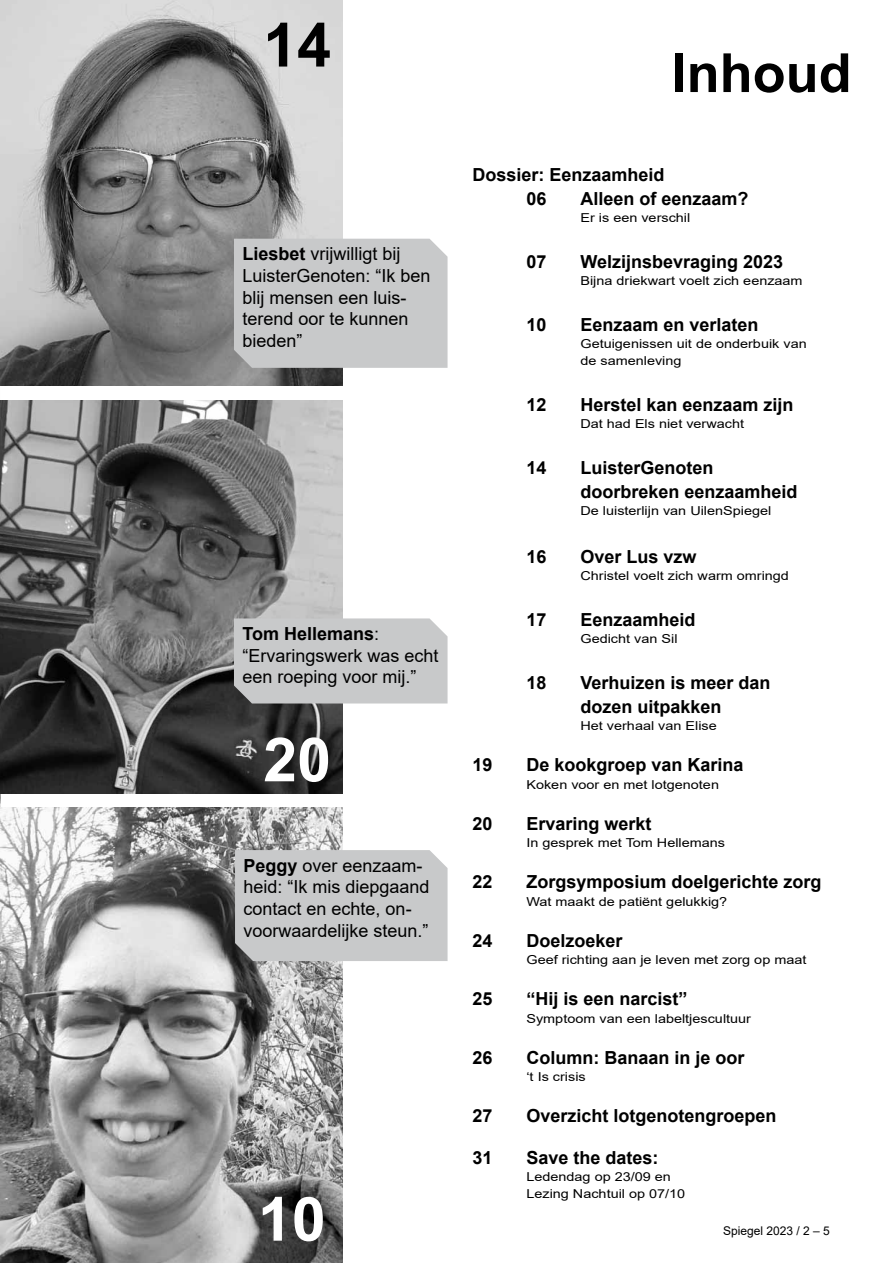
<style>
.page{position:relative;width:893px;height:1263px;background:#fff}
.page>*{position:absolute;margin:0;border:0;box-sizing:border-box;transform-origin:0 0}
.t1{font:700 61.05px "Arial";color:#fff}
.t2{font:700 61.05px "Arial";color:#000}
.t3{font:700 54px "Arial";color:#000}
.t4{font:700 18px/24px "Arial";color:#000}
.t5{font:18px/21.6px "Arial";color:#000}
.t6{font:12.3px/17.2px "Arial";color:#000;scale:1.17 1}
.t7{font:12px "Arial";color:#000}
.s1{font-weight:700}
</style>
<div class="page">
<img style="left:0;top:252px;width:1px;height:556px">
<img style="left:0;top:808px;width:342px;height:455px">
<img style="left:1px;top:0;width:341px;height:386px">
<img style="left:0;top:401px;width:342px;height:392px">
<div style="left:234px;top:239px;width:214px;height:129px;background:#c8c9ca"></div>
<div style="left:234px;top:618px;width:214px;height:85px;background:#c8c9ca"></div>
<div style="left:235px;top:850px;width:213px;height:111px;background:#c8c9ca"></div>
<h1 class="t2" style="left:263px;top:2px;width:69px">14</h1>
<h3 class="t5" style="left:242px;top:243px;width:190px"><span class="s1">Liesbet</span> vrijwilligt bij<br>LuisterGenoten: “Ik ben blij mensen een luis&shy;terend oor te kunnen bieden”</h3>
<h3 class="t5" style="left:242px;top:623px;width:198px"><span class="s1">Tom Hellemans</span>: “Ervaringswerk was echt een roeping voor mij.”</h3>
<h1 class="t1" style="left:263px;top:717px;width:69px">20</h1>
<h3 class="t5" style="left:244px;top:854px;width:188px"><span class="s1">Peggy</span> over eenzaam&shy;heid: “Ik mis diepgaand contact en echte, on&shy;voorwaardelijke steun.”</h3>
<h1 class="t1" style="left:258px;top:1176px;width:69px">10</h1>
<h2 class="t3" style="left:672px;top:35px;width:181px">Inhoud</h2>
<h3 class="t4" style="left:526px;top:163px;width:140px;text-indent:-54px">Dossier: Eenzaamheid<br>06</h3>
<h3 class="t4" style="left:580px;top:187px;width:170px">Alleen of eenzaam?</h3>
<p class="t6" style="left:580px;top:209px;width:95px">Er is een verschil</p>
<h3 class="t4" style="left:526px;top:250px;width:22px">07</h3>
<h3 class="t4" style="left:580px;top:250px;width:204px">Welzijnsbevraging 2023</h3>
<p class="t6" style="left:580px;top:272px;width:191px">Bijna driekwart voelt zich eenzaam</p>
<h3 class="t4" style="left:526px;top:313px;width:22px">10</h3>
<h3 class="t4" style="left:580px;top:313px;width:180px">Eenzaam en verlaten</h3>
<p class="t6" style="left:580px;top:335px;width:195px">Getuigenissen uit de onderbuik van de samenleving</p>
<h3 class="t4" style="left:526px;top:393px;width:22px">12</h3>
<h3 class="t4" style="left:580px;top:393px;width:215px">Herstel kan eenzaam zijn</h3>
<p class="t6" style="left:580px;top:415px;width:141px">Dat had Els niet verwacht</p>
<h3 class="t4" style="left:526px;top:456px;width:22px">14</h3>
<h3 class="t4" style="left:580px;top:456px;width:219px">LuisterGenoten doorbreken eenzaamheid</h3>
<p class="t6" style="left:580px;top:502px;width:165px">De luisterlijn van UilenSpiegel</p>
<h3 class="t4" style="left:526px;top:545px;width:22px">16</h3>
<h3 class="t4" style="left:580px;top:545px;width:118px">Over Lus vzw</h3>
<p class="t6" style="left:580px;top:567px;width:180px">Christel voelt zich warm omringd</p>
<h3 class="t4" style="left:526px;top:608px;width:22px">17</h3>
<h3 class="t4" style="left:580px;top:608px;width:117px">Eenzaamheid</h3>
<p class="t6" style="left:580px;top:630px;width:84px">Gedicht van Sil</p>
<h3 class="t4" style="left:526px;top:671px;width:22px">18</h3>
<h3 class="t4" style="left:580px;top:671px;width:192px">Verhuizen is meer dan dozen uitpakken</h3>
<p class="t6" style="left:580px;top:717px;width:118px">Het verhaal van Elise</p>
<h3 class="t4" style="left:472px;top:753px;width:22px">19</h3>
<h3 class="t4" style="left:526px;top:753px;width:219px">De kookgroep van Karina</h3>
<p class="t6" style="left:526px;top:775px;width:166px">Koken voor en met lotgenoten</p>
<h3 class="t4" style="left:472px;top:812px;width:22px">20</h3>
<h3 class="t4" style="left:526px;top:812px;width:127px">Ervaring werkt</h3>
<p class="t6" style="left:526px;top:834px;width:171px">In gesprek met Tom Hellemans</p>
<h3 class="t4" style="left:472px;top:870px;width:22px">22</h3>
<h3 class="t4" style="left:526px;top:870px;width:297px">Zorgsymposium doelgerichte zorg</h3>
<p class="t6" style="left:526px;top:892px;width:173px">Wat maakt de patiënt gelukkig?</p>
<h3 class="t4" style="left:472px;top:929px;width:22px">24</h3>
<h3 class="t4" style="left:526px;top:929px;width:98px">Doelzoeker</h3>
<p class="t6" style="left:526px;top:951px;width:241px">Geef richting aan je leven met zorg op maat</p>
<h3 class="t4" style="left:472px;top:987px;width:22px">25</h3>
<h3 class="t4" style="left:526px;top:987px;width:163px">“Hij is een narcist”</h3>
<p class="t6" style="left:526px;top:1009px;width:193px">Symptoom van een labeltjescultuur</p>
<h3 class="t4" style="left:472px;top:1046px;width:22px">26</h3>
<h3 class="t4" style="left:526px;top:1046px;width:220px">Column: Banaan in je oor</h3>
<p class="t6" style="left:526px;top:1068px;width:52px">‘t Is crisis</p>
<h3 class="t4" style="left:472px;top:1104px;width:22px">27</h3>
<h3 class="t4" style="left:526px;top:1104px;width:252px">Overzicht lotgenotengroepen</h3>
<h3 class="t4" style="left:472px;top:1145px;width:22px">31</h3>
<h3 class="t4" style="left:526px;top:1145px;width:134px">Save the dates:</h3>
<p class="t6" style="left:526px;top:1168px;width:137px">Ledendag op 23/09 en<br>Lezing Nachtuil op 07/10</p>
<p class="t7" style="left:723px;top:1223px;width:108px">Spiegel 2023 / 2 – 5</p>
</div>
